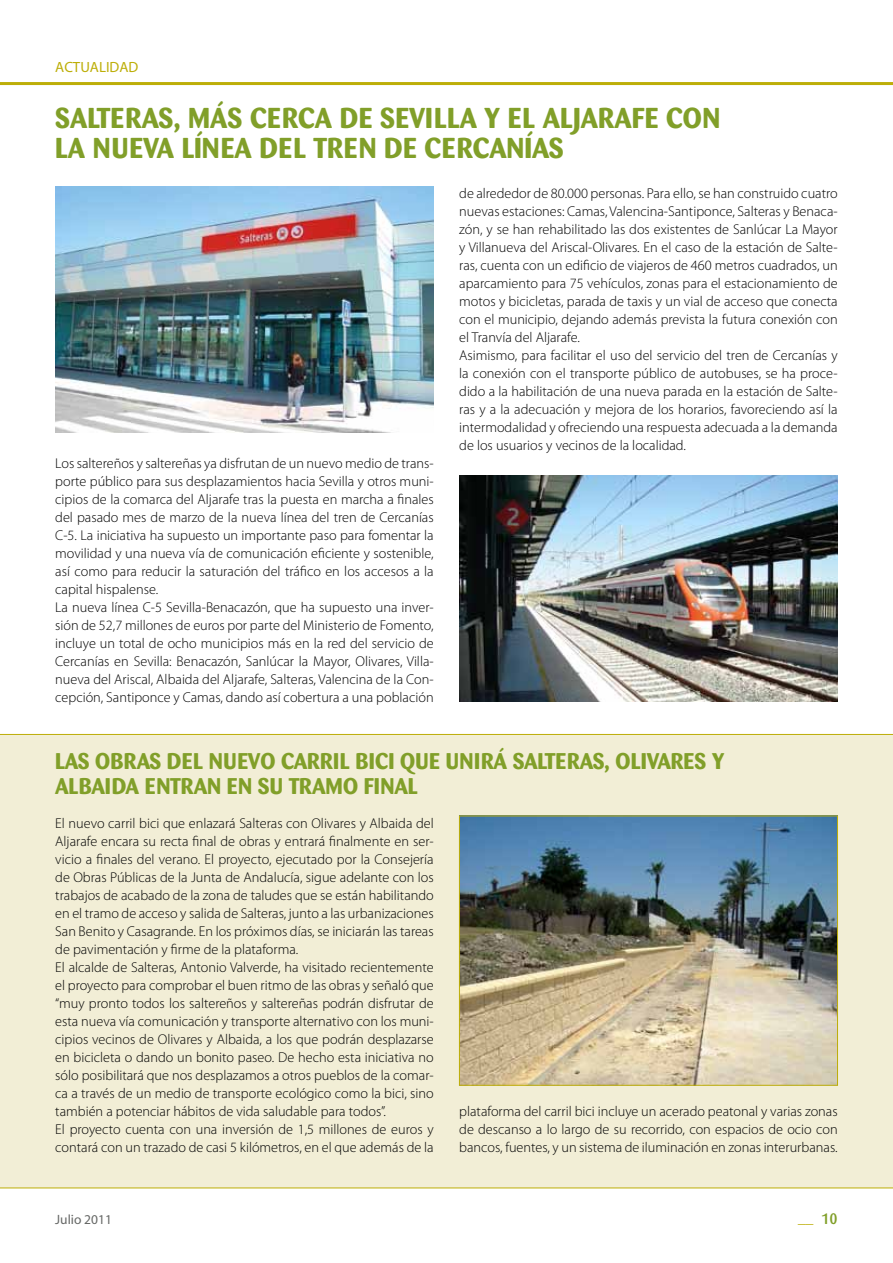
<style>
.page{position:relative;width:893px;height:1263px;background:#fff}
.page>*{position:absolute;margin:0;border:0;box-sizing:border-box;transform-origin:0 0}
.t1{font:700 28.5px/30px "Barmeno";color:#819f29}
.t2{font:700 22.5px/25.5px "Barmeno";letter-spacing:.01em;color:#819f29}
.t3{font:500 15px "Barmeno";color:#bdae08}
.t4{font:14.85px "Myriad MM 400 600";color:#bdae08}
.t5{font:300 14.25px/18px "Myriad Pro";color:#000}
.t6{font:13.5px "Myriad MM 400 600";color:#656765}
.s1{color:#819f29}
</style>
<div class="page">
<div style="left:0;top:734px;width:893px;height:454px;background:#f2eed6"></div>
<hr style="left:0;top:82px;width:893px;height:3px;background:#bdae08">
<hr style="left:0;top:1188px;width:893px;height:1px;background:#bdae08">
<hr style="left:0;top:734px;width:893px;height:1px;background:#bdae08">
<img style="left:56px;top:187px;width:377px;height:245px">
<img style="left:459px;top:475px;width:378px;height:227px">
<img style="left:461px;top:818px;width:375px;height:265px">
<div style="left:459px;top:816px;width:379px;height:269px;border:1px solid #bdae08"></div>
<p class="t4" style="left:55px;top:60px;width:85px">ACTUALIDAD</p>
<h1 class="t1" style="left:55px;top:103px;width:666px">SALTERAS, MÁS CE RCA DE SEVILLA Y EL ALJARAFE CON<br>LA NUEVA LÍNEA DEL TREN DE CERCANÍAS</h1>
<p class="t5" style="left:55px;top:454px;width:380px">Los saltereños y saltereñas ya disfrutan de un nuevo medio de trans&shy;porte público para sus desplazamientos hacia Sevilla y otros muni&shy;cipios de la comarca del Aljarafe tras la puesta en marcha a finales del pasado mes de marzo de la nueva línea del tren de Cercanías C-5. La iniciativa ha supuesto un importante paso para fomentar la movilidad y una nueva vía de comunicación eficiente y sostenible, así como para reducir la saturación del tráfico en los accesos a la capital hispalense.<br>La nueva línea C-5 Sevilla-Benacazón, que ha supuesto una inver&shy;sión de 52,7 millones de euros por parte del Ministerio de Fomento, incluye un total de ocho municipios más en la red del servicio de Cercanías en Sevilla: Benacazón, Sanlúcar la Mayor, Olivares, Villa&shy;nueva del Ariscal, Albaida del Aljarafe, Salteras, Valencina de la Con&shy;cepción, Santiponce y Camas, dando así cobertura a una población</p>
<p class="t5" style="left:459px;top:184px;width:380px">de alrededor de 80.000 personas. Para ello, se han construido cuatro nuevas estaciones: Camas, Valencina-Santiponce, Salteras y Benaca&shy;zón, y se han rehabilitado las dos existentes de Sanlúcar La Mayor y Villanueva del Ariscal-Olivares. En el caso de la estación de Salte&shy;ras, cuenta con un edificio de viajeros de 460 metros cuadrados, un aparcamiento para 75 vehículos, zonas para el estacionamiento de motos y bicicletas, parada de taxis y un vial de acceso que conecta con el municipio, dejando además prevista la futura conexión con el Tranvía del Aljarafe.<br>Asimismo, para facilitar el uso del servicio del tren de Cercanías y la conexión con el transporte público de autobuses, se ha proce&shy;dido a la habilitación de una nueva parada en la estación de Salte&shy;ras y a la adecuación y mejora de los horarios, favoreciendo así la intermodalidad y ofreciendo una respuesta adecuada a la demanda de los usuarios y vecinos de la localidad.</p>
<h2 class="t2" style="left:55px;top:748px;width:670px">LAS OBRAS DEL NUEVO CARRIL BICI QUE UNIRÁ SALTERAS, OLIVARES Y<br>ALBAIDA ENTRAN EN SU TRAMO FINAL</h2>
<p class="t5" style="left:55px;top:814px;width:380px">El nuevo carril bici que enlazará Salteras con Olivares y Albaida del Aljarafe encara su recta final de obras y entrará finalmente en ser&shy;vicio a finales del verano. El proyecto, ejecutado por la Consejería de Obras Públicas de la Junta de Andalucía, sigue adelante con los trabajos de acabado de la zona de taludes que se están habilitando en el tramo de acceso y salida de Salteras, junto a las urbanizaciones San Benito y Casagrande. En los próximos días, se iniciarán las tareas de pavimentación y firme de la plataforma.<br>El alcalde de Salteras, Antonio Valverde, ha visitado recientemente el proyecto para comprobar el buen ritmo de las obras y señaló que “muy pronto todos los saltereños y saltereñas podrán disfrutar de esta nueva vía comunicación y transporte alternativo con los muni&shy;cipios vecinos de Olivares y Albaida, a los que podrán desplazarse en bicicleta o dando un bonito paseo. De hecho esta iniciativa no sólo posibilitará que nos desplazamos a otros pueblos de la comar&shy;ca a través de un medio de transporte ecológico como la bici, sino también a potenciar hábitos de vida saludable para todos”.<br>El proyecto cuenta con una inversión de 1,5 millones de euros y contará con un trazado de casi 5 kilómetros, en el que además de la</p>
<p class="t5" style="left:459px;top:1102px;width:380px;text-align:justify">plataforma del carril bici incluye un acerado peatonal y varias zonas de descanso a lo largo de su recorrido, con espacios de ocio con bancos, fuentes, y un sistema de iluminación en zonas interurbanas.</p>
<p class="t6" style="left:55px;top:1213px;width:58px">Julio 2011</p>
<p class="t3" style="left:798px;top:1208px;width:41px">__ <span class="s1">10</span></p>
</div>
